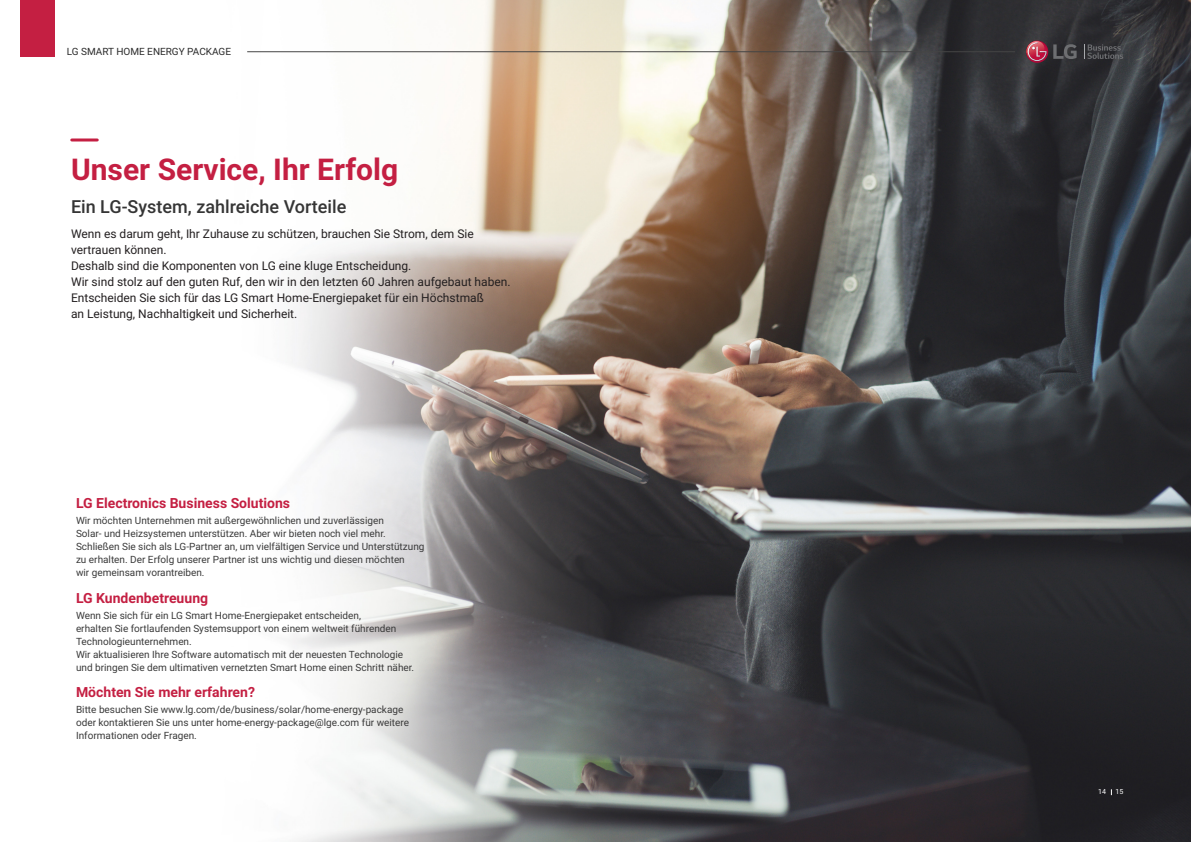
<style>
.page{position:relative;width:1191px;height:842px;background:#fff}
.page>*{position:absolute;margin:0;border:0;box-sizing:border-box;transform-origin:0 0}
.t1{font:700 30px "Roboto";color:#c41f42}
.t2{font:500 18px "Roboto";color:#353535}
.t3{font:700 14px "Roboto";color:#c41f42}
.t4{font:12px/16px "Roboto";color:#231f20}
.t5{font:10px/13px "Roboto";color:#3a3a3a}
.t6{font:10px "Roboto";color:#2b2b2b}
.t7{font:7px "Roboto";color:#fff}
</style>
<div class="page">
<img style="left:54px;top:0;width:1137px;height:842px">
<svg style="left:1084px;top:44px;width:39px;height:15px"></svg>
<svg style="left:1053px;top:44px;width:23px;height:15px"></svg>
<svg style="left:1026px;top:41px;width:22px;height:22px"></svg>
<svg style="left:1025px;top:41px;width:21px;height:20px"></svg>
<hr style="left:247px;top:51px;width:768px;height:1px;background:#454545">
<div style="left:20px;top:0;width:34px;height:57px;background:#c41f42"></div>
<hr style="left:72px;top:138px;width:25px;height:3px;background:#c41f42">
<p class="t6" style="left:67px;top:44px;width:166px">LG SMART HOME ENERGY PACKAGE</p>
<h1 class="t1" style="left:71px;top:148px;width:329px">Unser Service, Ihr Erfolg</h1>
<h2 class="t2" style="left:71px;top:194px;width:277px">Ein LG-System, zahlreiche Vorteile</h2>
<p class="t4" style="left:71px;top:225px;width:441px">Wenn es darum geht, Ihr Zuhause zu schützen, brauchen Sie Strom, dem Sie vertrauen können.<br>Deshalb sind die Komponenten von LG eine kluge Entscheidung.<br>Wir sind stolz auf den guten Ruf, den wir in den letzten 60 Jahren aufgebaut haben.<br>Entscheiden Sie sich für das LG Smart Home-Energiepaket für ein Höchstmaß<br>an Leistung, Nachhaltigkeit und Sicherheit.</p>
<h3 class="t3" style="left:76px;top:493px;width:216px">LG Electronics Business Solutions</h3>
<p class="t5" style="left:76px;top:513px;width:350px">Wir möchten Unternehmen mit außergewöhnlichen und zuverlässigen<br>Solar- und Heizsystemen unterstützen. Aber wir bieten noch viel mehr.<br>Schließen Sie sich als LG-Partner an, um vielfältigen Service und Unterstützung zu erhalten. Der Erfolg unserer Partner ist uns wichtig und diesen möchten<br>wir gemeinsam vorantreiben.</p>
<h3 class="t3" style="left:76px;top:588px;width:134px">LG Kundenbetreuung</h3>
<p class="t5" style="left:76px;top:608px;width:340px">Wenn Sie sich für ein LG Smart Home-Energiepaket entscheiden,<br>erhalten Sie fortlaufenden Systemsupport von einem weltweit führenden Technologieunternehmen.<br>Wir aktualisieren Ihre Software automatisch mit der neuesten Technologie und bringen Sie dem ultimativen vernetzten Smart Home einen Schritt näher.</p>
<h3 class="t3" style="left:76px;top:682px;width:180px">Möchten Sie mehr erfahren?</h3>
<p class="t5" style="left:76px;top:702px;width:334px">Bitte besuchen Sie www.lg.com/de/business/solar/home-energy-package oder kontaktieren Sie uns unter home-energy-package@lge.com für weitere<br>Informationen oder Fragen.</p>
<p class="t7" style="left:1098px;top:787px;width:9px">14</p>
<p class="t7" style="left:1115px;top:787px;width:9px">15</p>
</div>
